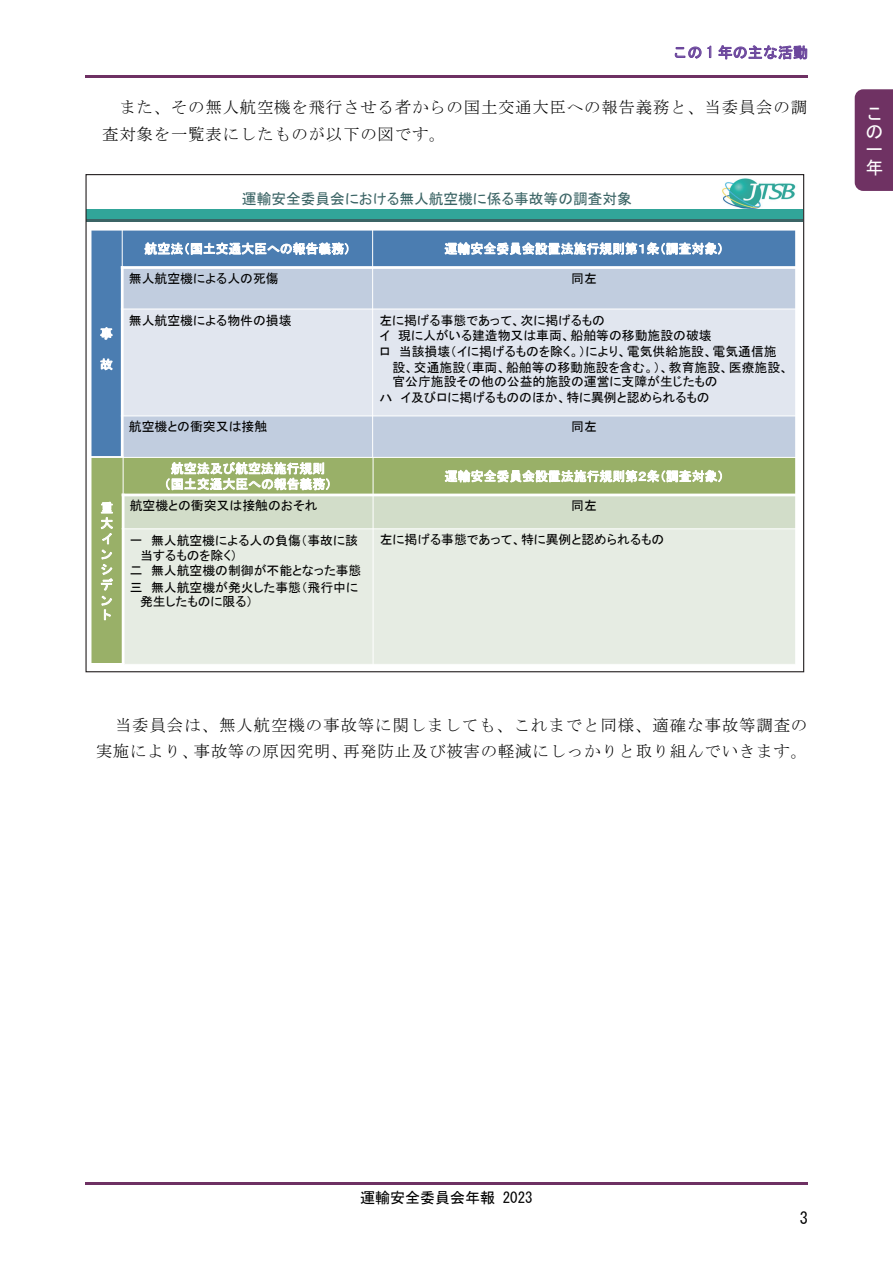
<style>
.page{position:relative;width:893px;height:1263px;background:#fff}
.page>*{position:absolute;margin:0;border:0;box-sizing:border-box;transform-origin:0 0}
.t1{font:18px/18px "MS Gothic";color:#fff;text-align:justify}
.t2{font:16.5px/26.8px "MS Mincho";letter-spacing:.045em;color:#000}
.t3{font:16.5px "MS Gothic";color:#000}
.t4{font:15px "MS Gothic";color:#000}
.t5{font:15px "MS Gothic";color:#6b469c}
.t6{font:14.7px "MS P Gothic";color:#3b6465}
.t7{font:12.9px/15.6px "MS P Gothic";letter-spacing:.005em;color:#000}
.t8{font:12.9px/15.5px "MS P Gothic";letter-spacing:.005em;color:#fff;text-align:justify}
</style>
<div class="page">
<hr style="left:85px;top:75px;width:723px;height:3px;background:#6e3163">
<hr style="left:85px;top:1182px;width:723px;height:2px;background:#6e3163">
<img style="left:720px;top:178px;width:78px;height:32px">
<div style="left:87px;top:210px;width:716px;height:9px;background:#31a599"></div>
<hr style="left:87px;top:219px;width:716px;height:3px;background:#3b6465">
<div style="left:91px;top:230px;width:31px;height:227px;background:#4b7db1"></div>
<div style="left:122px;top:230px;width:674px;height:37px;background:#4b7db1"></div>
<div style="left:122px;top:267px;width:674px;height:42px;background:#c1cddf"></div>
<div style="left:122px;top:309px;width:674px;height:107px;background:#e1e6ef"></div>
<div style="left:122px;top:416px;width:674px;height:41px;background:#c1cddf"></div>
<hr style="left:122px;top:230px;width:1px;height:36px;background:#fff">
<hr style="left:121px;top:266px;width:3px;height:193px;background:#fff">
<hr style="left:372px;top:230px;width:1px;height:228px;background:#fff">
<hr style="left:121px;top:266px;width:675px;height:3px;background:#fff">
<hr style="left:121px;top:309px;width:675px;height:1px;background:#fff">
<hr style="left:121px;top:415px;width:675px;height:1px;background:#fff">
<hr style="left:91px;top:230px;width:1px;height:229px;background:#fff">
<hr style="left:795px;top:230px;width:1px;height:228px;background:#fff">
<hr style="left:91px;top:230px;width:705px;height:1px;background:#fff">
<hr style="left:91px;top:456px;width:33px;height:3px;background:#fff">
<div style="left:91px;top:457px;width:32px;height:207px;background:#99b068"></div>
<div style="left:123px;top:457px;width:673px;height:38px;background:#99b068"></div>
<div style="left:123px;top:495px;width:673px;height:34px;background:#d2ddc9"></div>
<div style="left:123px;top:529px;width:673px;height:135px;background:#e6ece3"></div>
<hr style="left:123px;top:457px;width:1px;height:36px;background:#fff">
<hr style="left:122px;top:493px;width:2px;height:173px;background:#fff">
<hr style="left:373px;top:457px;width:1px;height:208px;background:#fff">
<hr style="left:122px;top:494px;width:674px;height:2px;background:#fff">
<hr style="left:122px;top:528px;width:674px;height:1px;background:#fff">
<hr style="left:91px;top:457px;width:1px;height:209px;background:#fff">
<hr style="left:795px;top:457px;width:1px;height:208px;background:#fff">
<hr style="left:91px;top:457px;width:705px;height:1px;background:#fff">
<hr style="left:91px;top:663px;width:33px;height:3px;background:#fff">
<div style="left:855px;top:89px;width:38px;height:102px;background:#6f3263"></div>
<p class="t5" style="left:672px;top:45px;width:137px">この 1 年の主な活動</p>
<p class="t2" style="left:102px;top:93px;width:706px;text-indent:17px">また、その無人航空機を飛行させる者からの国土交通大臣への報告義務と、当委員会の調査対象を一覧表にしたものが以下の図です。</p>
<p class="t8" style="left:100px;top:326px;width:14px">事</p>
<p class="t8" style="left:100px;top:357px;width:14px">故</p>
<p class="t8" style="left:100px;top:500px;width:14px">重大インシデン</p>
<p class="t8" style="left:103px;top:607px;width:10px">ト</p>
<p class="t6" style="left:242px;top:191px;width:391px">運輸安全委員会における無人航空機に係る事故等の調査対象</p>
<p class="t8" style="left:144px;top:241px;width:208px">航空法（国土交通大臣への報告義務）</p>
<p class="t8" style="left:444px;top:241px;width:281px">運輸安全委員会設置法施行規則第１条（調査対象）</p>
<p class="t7" style="left:129px;top:271px;width:151px">無人航空機による人の死傷</p>
<p class="t7" style="left:571px;top:271px;width:27px">同左</p>
<p class="t7" style="left:129px;top:312px;width:164px">無人航空機による物件の損壊</p>
<p class="t7" style="left:379px;top:312px;width:227px">左に掲げる事態であって、次に掲げるもの</p>
<p class="t7" style="left:379px;top:328px;width:334px">イ 現に人がいる建造物又は車両、船舶等の移動施設の破壊</p>
<p class="t7" style="left:379px;top:344px;width:399px">ロ 当該損壊（イに掲げるものを除く。）により、電気供給施設、電気通信施</p>
<p class="t7" style="left:392px;top:359px;width:398px">設、交通施設（車両、船舶等の移動施設を含む。）、教育施設、医療施設、</p>
<p class="t7" style="left:379px;top:374px;width:340px;text-indent:13px">官公庁施設その他の公益的施設の運営に支障が生じたものハ イ及びロに掲げるもののほか、特に異例と認められるもの</p>
<p class="t7" style="left:129px;top:419px;width:140px">航空機との衝突又は接触</p>
<p class="t7" style="left:571px;top:419px;width:27px">同左</p>
<p class="t8" style="left:164px;top:460px;width:169px;text-align:center">航空法及び航空法施行規則<br>（国土交通大臣への報告義務）</p>
<p class="t8" style="left:445px;top:468px;width:281px">運輸安全委員会設置法施行規則第２条（調査対象）</p>
<p class="t7" style="left:130px;top:498px;width:189px">航空機との衝突又は接触のおそれ</p>
<p class="t7" style="left:571px;top:498px;width:27px">同左</p>
<p class="t7" style="left:130px;top:533px;width:230px">一 無人航空機による人の負傷（事故に該</p>
<p class="t7" style="left:140px;top:547px;width:99px">当するものを除く）</p>
<p class="t7" style="left:130px;top:563px;width:233px">二 無人航空機の制御が不能となった事態</p>
<p class="t7" style="left:130px;top:579px;width:230px">三 無人航空機が発火した事態（飛行中に</p>
<p class="t7" style="left:140px;top:594px;width:114px">発生したものに限る）</p>
<p class="t7" style="left:380px;top:532px;width:286px">左に掲げる事態であって、特に異例と認められるもの</p>
<p class="t2" style="left:96px;top:711px;width:713px;text-align:right">当委員会は、無人航空機の事故等に関しましても、これまでと同様、適確な事故等調査の実施により、事故等の原因究明、再発防止及び被害の軽減にしっかりと取り組んでいきます。</p>
<h1 class="t1" style="left:865px;top:104px;width:18px">この一年</h1>
<p class="t4" style="left:360px;top:1190px;width:174px">運輸安全委員会年報 2023</p>
<p class="t3" style="left:800px;top:1210px;width:10px">3</p>
</div>
